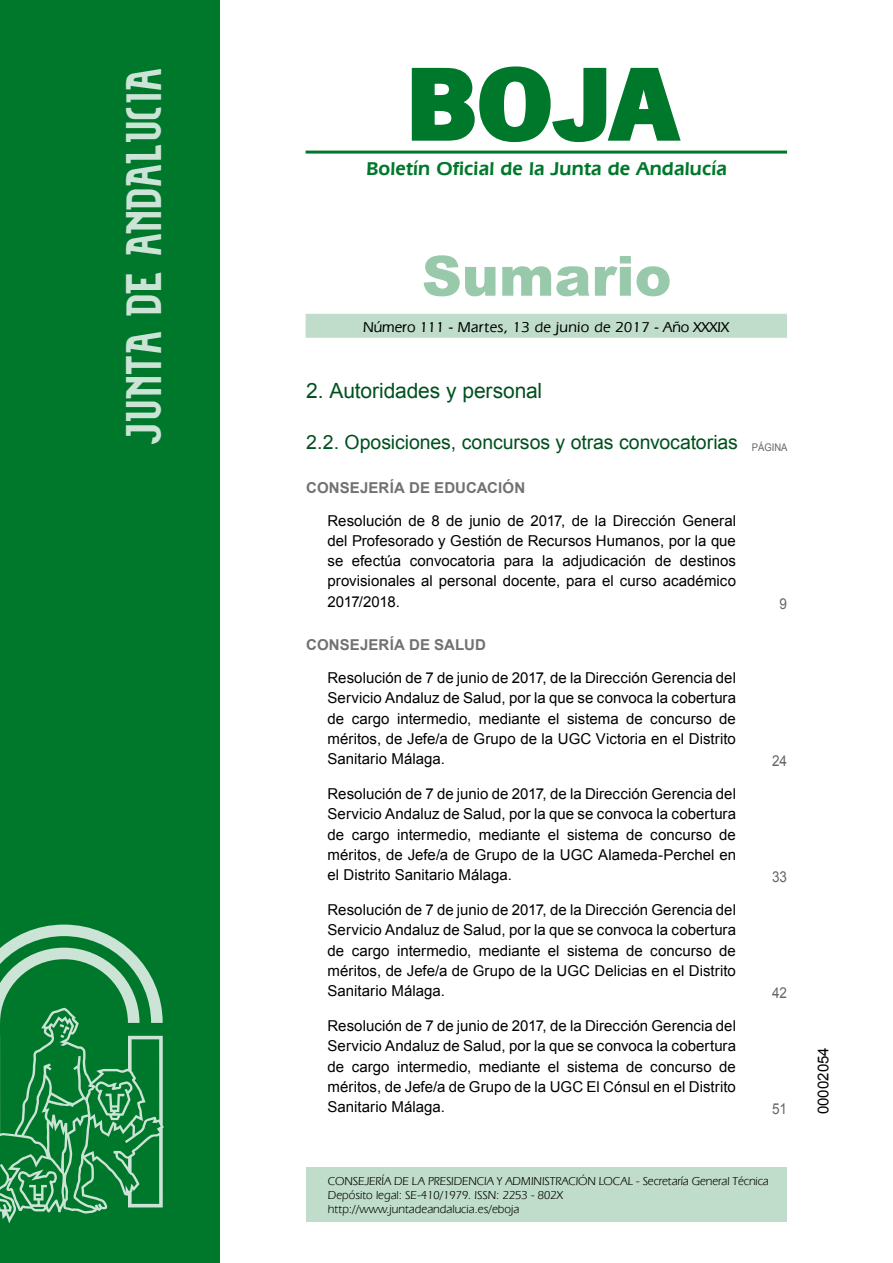
<style>
.page{position:relative;width:893px;height:1263px;background:#fff}
.page>*{position:absolute;margin:0;border:0;box-sizing:border-box;transform-origin:0 0}
.t1{font:700 105px "News Got T";color:#00782c;scale:1.14 1}
.t2{font:900 55.5px "Arial";color:#99c9ab}
.t3{font:27px "Alfabeto Andaluz Nuevo";color:#cce4d5}
.t4{font:21px "Arial";letter-spacing:-.01em;color:#00501f}
.t5{font:19.5px "Arial";letter-spacing:-.005em;color:#00501f}
.t6{font:600 19.5px "Eras IT Cby BT";letter-spacing:.01em;color:#00782c}
.t7{font:15px/20.2px "Arial";color:#000;text-align:justify}
.t8{font:500 15px "Eras IT Cby BT";letter-spacing:.025em;color:#000}
.t9{font:700 15px "Arial";letter-spacing:.01em;color:#707173}
.t10{font:15px "Arial";color:#646567;scale:.9 1}
.t11{font:12px/13.8px "Eras IT Cby BT";letter-spacing:-.01em;color:#000}
</style>
<div class="page">
<hr style="left:305px;top:151px;width:482px;height:3px;background:#00782c">
<div style="left:305px;top:314px;width:482px;height:24px;background:#bfddca"></div>
<div style="left:0;top:0;width:219px;height:1263px;background:#00782c"></div>
<svg style="left:0;top:925px;width:164px;height:298px"></svg>
<div style="left:306px;top:1167px;width:481px;height:55px;background:#bfddca"></div>
<svg style="left:411px;top:66px;width:270px;height:77px"></svg>
<h3 class="t3" style="left:136px;top:446px;width:379px;rotate:-90deg">JUNTA DE ANDALUCIA</h3>
<h1 class="t1" style="left:405px;top:42px;width:240px">BOJA</h1>
<h3 class="t6" style="left:366px;top:157px;width:362px">Boletín Oficial de la Junta de Andalucía</h3>
<h2 class="t2" style="left:422px;top:236px;width:251px">Sumario</h2>
<p class="t8" style="left:363px;top:317px;width:367px">Número 111 - Martes, 13 de junio de 2017 - Año XXXIX</p>
<h3 class="t4" style="left:306px;top:377px;width:237px">2. Autoridades y personal</h3>
<h3 class="t5" style="left:306px;top:430px;width:482px">2.2. Oposiciones, concursos y otras convocatorias <sub>PÁGINA</sub></h3>
<p class="t9" style="left:306px;top:478px;width:220px">CONSEJERÍA DE EDUCACIÓN</p>
<p class="t7" style="left:327px;top:511px;width:410px">Resolución de 8 de junio de 2017, de la Dirección General del Profesorado y Gestión de Recursos Humanos, por la que se efectúa convocatoria para la adjudicación de destinos provisionales al personal docente, para el curso académico 2017/2018.</p>
<p class="t10" style="left:779px;top:594px;width:10px">9</p>
<p class="t9" style="left:306px;top:635px;width:181px">CONSEJERÍA DE SALUD</p>
<p class="t7" style="left:327px;top:668px;width:410px">Resolución de 7 de junio de 2017, de la Dirección Gerencia del Servicio Andaluz de Salud, por la que se convoca la cobertura de cargo intermedio, mediante el sistema de concurso de méritos, de Jefe/a de Grupo de la UGC Victoria en el Distrito Sanitario Málaga.</p>
<p class="t7" style="left:327px;top:784px;width:410px">Resolución de 7 de junio de 2017, de la Dirección Gerencia del Servicio Andaluz de Salud, por la que se convoca la cobertura de cargo intermedio, mediante el sistema de concurso de méritos, de Jefe/a de Grupo de la UGC Alameda-Perchel en el Distrito Sanitario Málaga.</p>
<p class="t7" style="left:327px;top:900px;width:410px">Resolución de 7 de junio de 2017, de la Dirección Gerencia del Servicio Andaluz de Salud, por la que se convoca la cobertura de cargo intermedio, mediante el sistema de concurso de méritos, de Jefe/a de Grupo de la UGC Delicias en el Distrito Sanitario Málaga.</p>
<p class="t7" style="left:327px;top:1016px;width:410px">Resolución de 7 de junio de 2017, de la Dirección Gerencia del Servicio Andaluz de Salud, por la que se convoca la cobertura de cargo intermedio, mediante el sistema de concurso de méritos, de Jefe/a de Grupo de la UGC El Cónsul en el Distrito Sanitario Málaga.</p>
<p class="t10" style="left:772px;top:751px;width:18px">24</p>
<p class="t10" style="left:772px;top:867px;width:18px">33</p>
<p class="t10" style="left:772px;top:983px;width:18px">42</p>
<p class="t10" style="left:772px;top:1099px;width:18px">51</p>
<p class="t11" style="left:328px;top:1174px;width:442px">CONSEJERÍA DE LA PRESIDENCIA Y ADMINISTRACIÓN LOCAL - Secretaría General Técnica<br>Depósito legal: SE-410/1979. ISSN: 2253 - 802X<br>http://www.juntadeandalucia.es/eboja</p>
<p class="t7" style="left:813px;top:1114px;width:68px;rotate:-90deg">00002054</p>
</div>
